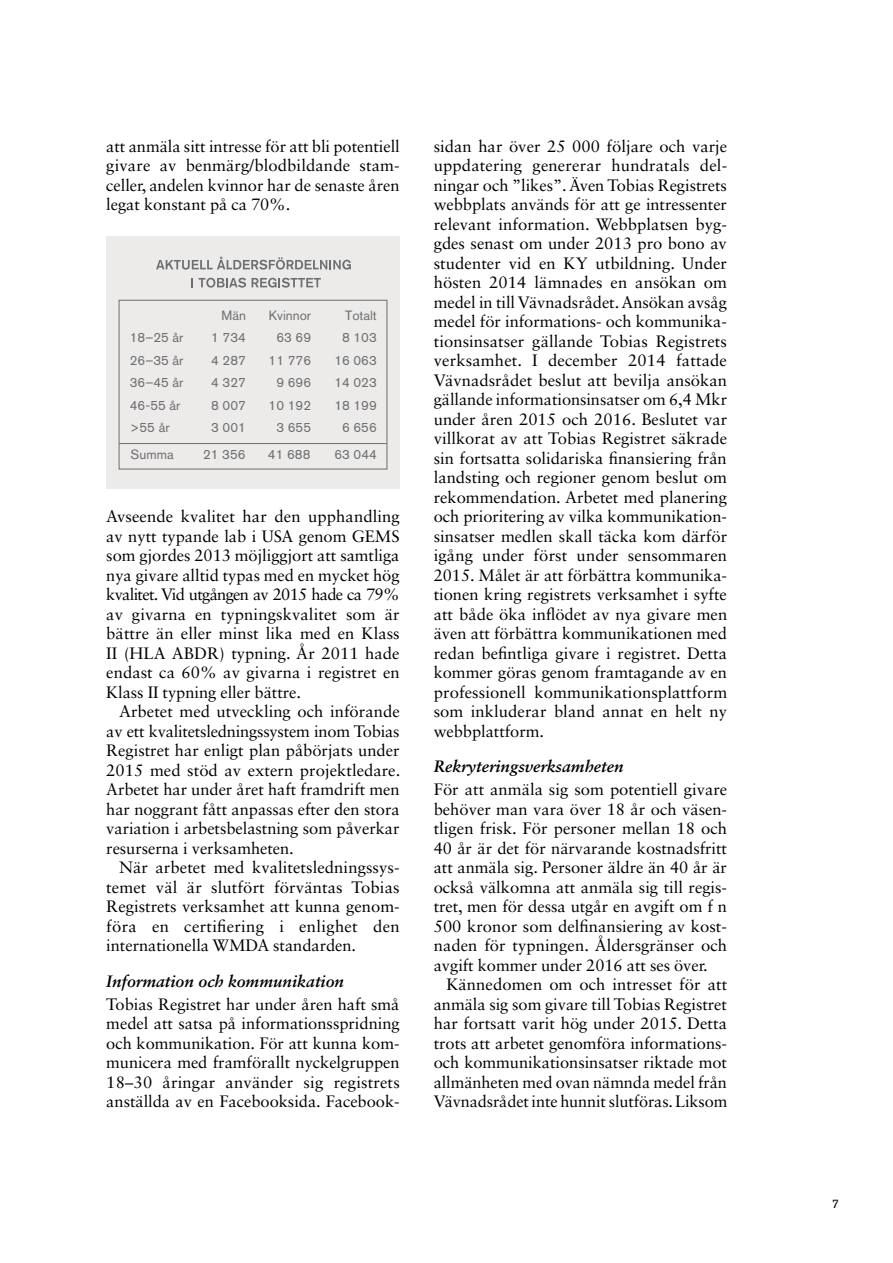
<style>
.page{position:relative;width:893px;height:1263px;background:#fff}
.page>*{position:absolute;margin:0;border:0;box-sizing:border-box;transform-origin:0 0}
.t1{font:16.5px/19.5px "Sabon LT Std";letter-spacing:-.005em;color:#000;text-align:justify}
.t2{font:italic 700 16.5px "Sabon LT Std";color:#000}
.t3{font:13.35px/22.5px "Akzidenz Grotesk Pro";color:#6d6e71}
.t4{font:12px "Akzidenz Grotesk CE";color:#000}
</style>
<div class="page">
<div style="left:106px;top:237px;width:294px;height:252px;background:#ecebea"></div>
<div style="left:119px;top:300px;width:268px;height:169px;border:1px solid #6d6e71"></div>
<hr style="left:119px;top:443px;width:268px;height:1px;background:#6d6e71">
<svg style="left:156px;top:257px;width:195px;height:13px"></svg>
<svg style="left:192px;top:278px;width:54px;height:10px"></svg>
<svg style="left:252px;top:278px;width:69px;height:10px"></svg>
<p class="t1" style="left:106px;top:136px;width:295px">att anmäla sitt intresse för att bli potentiell givare av benmärg/blodbildande stam&shy;celler, andelen kvinnor har de senaste åren legat konstant på ca 70%.</p>
<p class="t3" style="left:130px;top:326px;width:55px">18–25 år<br>26–35 år<br>36–45 år<br>46-55 år &gt;55 år</p>
<p class="t3" style="left:211px;top:304px;width:36px;text-align:justify;text-indent:10px">Män 1 734<br>4 287<br>4 327<br>8 007<br>3 001</p>
<p class="t3" style="left:269px;top:304px;width:44px;text-align:center">Kvinnor<br>63 69<br>11 776<br>9 696<br>10 192<br>3 655</p>
<p class="t3" style="left:334px;top:304px;width:44px;text-align:right">Totalt<br>8 103<br>16 063<br>14 023<br>18 199<br>6 656</p>
<p class="t3" style="left:131px;top:443px;width:45px">Summa</p>
<p class="t3" style="left:203px;top:443px;width:44px">21 356</p>
<p class="t3" style="left:268px;top:443px;width:44px">41 688</p>
<p class="t3" style="left:334px;top:443px;width:44px">63 044</p>
<p class="t1" style="left:106px;top:506px;width:295px">Avseende kvalitet har den upphandling av nytt typande lab i USA genom GEMS som gjordes 2013 möjliggjort att samtliga nya givare alltid typas med en mycket hög kvalitet. Vid utgången av 2015 hade ca 79% av givarna en typningskvalitet som är bättre än eller minst lika med en Klass II (HLA ABDR) typning. År 2011 hade endast ca 60% av givarna i registret en Klass II typning eller bättre.</p>
<p class="t1" style="left:106px;top:701px;width:296px;text-indent:13px">Arbetet med utveckling och införande av ett kvalitetsledningssystem inom Tobias Registret har enligt plan påbörjats under 2015 med stöd av extern projektledare.<br>Arbetet har under året haft framdrift men har noggrant fått anpassas efter den stora variation i arbetsbelastning som påverkar resurserna i verksamheten.</p>
<p class="t1" style="left:106px;top:857px;width:295px;text-indent:13px">När arbetet med kvalitetsledningssys&shy;temet väl är slutfört förväntas Tobias Registrets verksamhet att kunna genom&shy;föra en certifiering i enlighet den internationella WMDA standarden.</p>
<p class="t2" style="left:106px;top:971px;width:239px">Information och kommunikation</p>
<p class="t1" style="left:106px;top:994px;width:295px">Tobias Registret har under åren haft små medel att satsa på informationsspridning och kommunikation. För att kunna kom&shy;municera med framförallt nyckelgruppen 18–30 åringar använder sig registrets anställda av en Facebooksida. Facebook-</p>
<p class="t1" style="left:434px;top:136px;width:295px">sidan har över 25 000 följare och varje uppdatering genererar hundratals del&shy;ningar och ”likes”. Även Tobias Registrets webbplats används för att ge intressenter relevant information. Webbplatsen byg&shy;gdes senast om under 2013 pro bono av studenter vid en KY utbildning. Under hösten 2014 lämnades en ansökan om medel in till Vävnadsrådet. Ansökan avsåg medel för informations- och kommunika&shy;tionsinsatser gällande Tobias Registrets verksamhet. I december 2014 fattade Vävnadsrådet beslut att bevilja ansökan gällande informationsinsatser om 6,4 Mkr under åren 2015 och 2016. Beslutet var villkorat av att Tobias Registret säkrade sin fortsatta solidariska finansiering från landsting och regioner genom beslut om rekommendation. Arbetet med planering och prioritering av vilka kommunikation&shy;sinsatser medlen skall täcka kom därför igång under först under sensommaren 2015. Målet är att förbättra kommunika&shy;tionen kring registrets verksamhet i syfte att både öka inflödet av nya givare men även att förbättra kommunikationen med redan befintliga givare i registret. Detta kommer göras genom framtagande av en professionell kommunikationsplattform som inkluderar bland annat en helt ny webbplattform.</p>
<p class="t2" style="left:434px;top:756px;width:191px">Rekryteringsverksamheten</p>
<p class="t1" style="left:434px;top:779px;width:295px">För att anmäla sig som potentiell givare behöver man vara över 18 år och väsen&shy;tligen frisk. För personer mellan 18 och 40 år är det för närvarande kostnadsfritt att anmäla sig. Personer äldre än 40 år är också välkomna att anmäla sig till regis&shy;tret, men för dessa utgår en avgift om f n 500 kronor som delfinansiering av kost&shy;naden för typningen. Åldersgränser och avgift kommer under 2016 att ses över.</p>
<p class="t1" style="left:434px;top:974px;width:295px;text-indent:13px">Kännedomen om och intresset för att anmäla sig som givare till Tobias Registret har fortsatt varit hög under 2015. Detta trots att arbetet genomföra informations&shy;och kommunikationsinsatser riktade mot allmänheten med ovan nämnda medel från Vävnadsrådet inte hunnit slutföras. Liksom</p>
<p class="t4" style="left:832px;top:1196px;width:8px">7</p>
</div>
